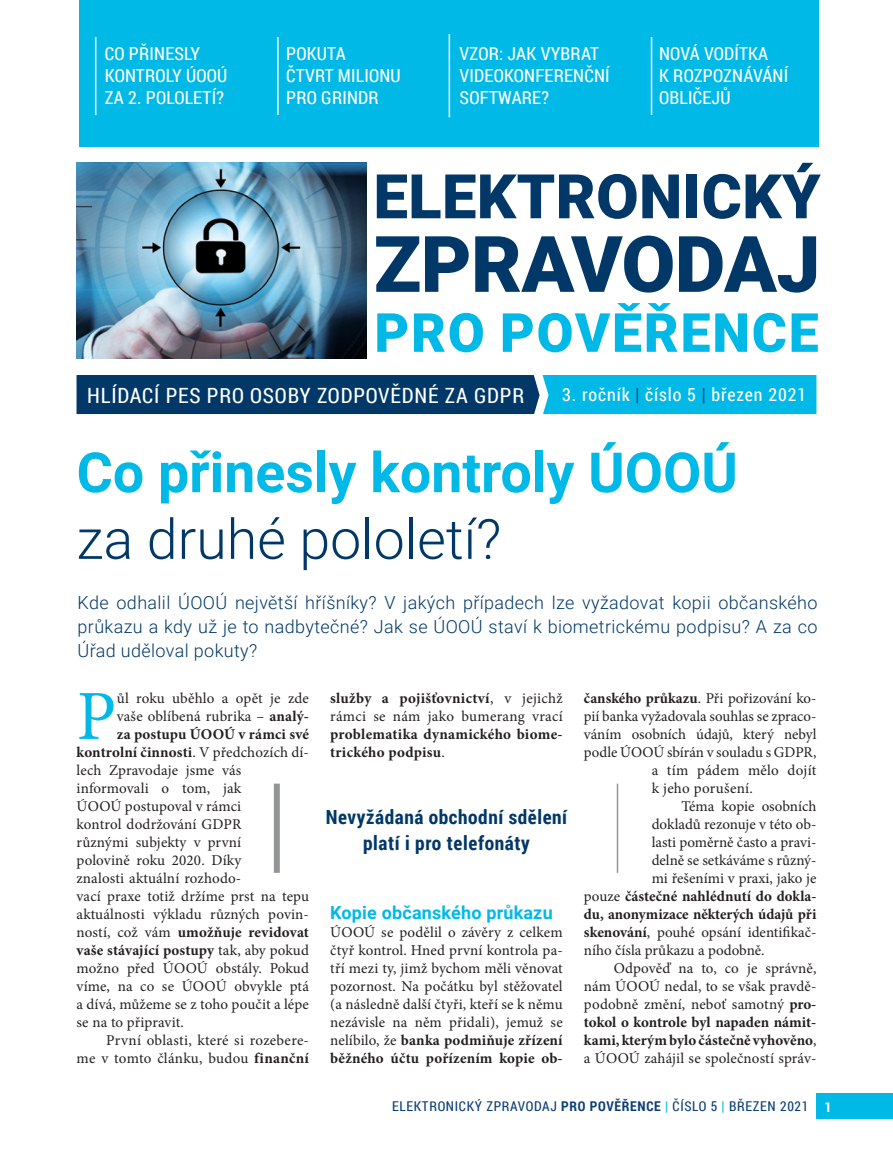
<style>
.page{position:relative;width:893px;height:1149px;background:#fff}
.page>*{position:absolute;margin:0;border:0;box-sizing:border-box;transform-origin:0 0}
.t1{font:900 78px "Roboto";letter-spacing:-.005em;color:#013867}
.text_neodsazeny{font:70.35px "Minion Pro";color:#00b9e7}
.t2{font:900 61.5px "Roboto";letter-spacing:.005em;color:#013867}
.titul{font:700 55.5px/66.6px "Roboto";color:#00b9e7}
.t3{font:900 54px "Roboto";letter-spacing:.035em;color:#00b9e7}
.t4{font:21px "Roboto Condensed";letter-spacing:.04em;color:#fff}
.upoutavka{font:700 19.5px/25.5px "Roboto Condensed";letter-spacing:.03em;color:#013867;text-align:center}
.t5{font:300 18px/24px "Roboto";letter-spacing:.02em;color:#013867;text-align:justify}
.t6{font:18px/21.6px "Roboto Condensed";letter-spacing:.01em;color:#fff}
.t7{font:18px "Roboto Condensed";letter-spacing:.05em;color:#fff}
.nadpis{font:700 18px "Roboto";letter-spacing:.01em;color:#00b9e7}
.text_neodsazeny-2{font:15px/18px "Minion Pro";letter-spacing:.01em;color:#231f20;text-align:justify}
.text{font:15px/18px "Minion Pro";color:#231f20;text-align:right}
.text-2{font:700 15px/18px "Minion Pro";letter-spacing:.01em;color:#231f20;text-align:justify}
.text_neodsazeny-3{font:700 15px "Minion Pro";letter-spacing:.01em;color:#231f20}
.t8{font:13.5px "Roboto Condensed";letter-spacing:.05em;color:#0b3e75}
.t9{font:700 13.5px "Roboto Condensed";color:#fff}
.s1{color:#0b3e75}
.s2{font-weight:300;color:#013867}
.s3{font-weight:700}
.s4{font-weight:400}
.s5{font-weight:700;color:#00b9e7}
</style>
<div class="page">
<div style="left:816px;top:1093px;width:77px;height:25px;background:#00b9e7"></div>
<img style="left:77px;top:162px;width:289px;height:196px">
<div style="left:79px;top:0;width:740px;height:147px;background:#00b9e7"></div>
<hr style="left:95px;top:37px;width:1px;height:78px;background:#fff">
<hr style="left:277px;top:37px;width:2px;height:78px;background:#fff">
<hr style="left:651px;top:37px;width:1px;height:78px;background:#fff">
<hr style="left:449px;top:34px;width:1px;height:83px;background:#fff">
<svg style="left:77px;top:375px;width:739px;height:39px;background:#036997"></svg>
<div style="left:274px;top:783px;width:6px;height:89px;background:#939598"></div>
<hr style="left:617px;top:783px;width:1px;height:89px;background:#939598">
<p class="t6" style="left:105px;top:42px;width:124px">CO PŘINESLY<br>KONTROLY ÚOOÚ<br>ZA 2. POLOLETÍ?</p>
<p class="t6" style="left:286px;top:42px;width:116px">POKUTA<br>ČTVRT MILIONU<br>PRO GRINDR</p>
<p class="t6" style="left:659px;top:42px;width:131px">NOVÁ VODÍTKA<br>K ROZPOZNÁVÁNÍ<br>OBLIČEJŮ</p>
<p class="t6" style="left:460px;top:42px;width:152px">VZOR: JAK VYBRAT<br>VIDEOKONFERENČNÍ<br>SOFTWARE?</p>
<p class="t2" style="left:373px;top:153px;width:449px">ELEKTRONICKÝ</p>
<p class="t1" style="left:374px;top:209px;width:448px">ZPRAVODAJ</p>
<p class="t3" style="left:374px;top:295px;width:446px">PRO POVĚŘENCE</p>
<p class="t4" style="left:87px;top:381px;width:439px">HLÍDACÍ PES PRO OSOBY ZODPOVĚDNÉ ZA GDPR</p>
<p class="t7" style="left:562px;top:382px;width:245px">3. ročník <span class="s1">|</span> číslo 5 <span class="s1">|</span> březen 2021</p>
<p class="titul" style="left:77px;top:437px;width:663px">Co přinesly kontroly ÚOOÚ <span class="s2">za druhé pololetí?</span></p>
<p class="t5" style="left:78px;top:589px;width:741px">Kde odhalil ÚOOÚ největší hříšníky? V jakých případech lze vyžadovat kopii občanského průkazu a kdy už je to nadbytečné? Jak se ÚOOÚ staví k biometrickému podpisu? A za co Úřad uděloval pokuty?</p>
<p class="text_neodsazeny" style="left:77px;top:669px;width:41px">P</p>
<p class="text_neodsazeny-2" style="left:117px;top:689px;width:194px">ůl roku uběhlo a opět je zde</p>
<p class="text_neodsazeny-2" style="left:117px;top:707px;width:194px">vaše oblíbená rubrika – <span class="s3">analý-</span></p>
<p class="text_neodsazeny-3" style="left:117px;top:723px;width:194px">za postupu ÚOOÚ v rámci své</p>
<p class="text_neodsazeny-3" style="left:77px;top:741px;width:234px">kontrolní činnosti<span class="s4">. V předchozích dí-</span></p>
<p class="text_neodsazeny-2" style="left:77px;top:761px;width:166px">lech Zpravodaje jsme vás</p>
<p class="text_neodsazeny-2" style="left:77px;top:779px;width:166px">informovali o tom, jak</p>
<p class="text_neodsazeny-2" style="left:77px;top:797px;width:166px">ÚOOÚ postupoval v rámci</p>
<p class="text_neodsazeny-2" style="left:77px;top:815px;width:166px">kontrol dodržování GDPR</p>
<p class="text_neodsazeny-2" style="left:77px;top:833px;width:166px">různými subjekty v první</p>
<p class="text_neodsazeny-2" style="left:77px;top:851px;width:166px">polovině roku 2020. Díky</p>
<p class="text_neodsazeny-2" style="left:77px;top:869px;width:166px">znalosti aktuální rozhodo-</p>
<p class="text_neodsazeny-2" style="left:77px;top:887px;width:234px">vací praxe totiž držíme prst na tepu</p>
<p class="text_neodsazeny-2" style="left:77px;top:905px;width:234px">aktuálnosti výkladu různých povin-</p>
<p class="text_neodsazeny-3" style="left:77px;top:921px;width:234px"><span class="s4">ností, což vám</span> umožňuje revidovat</p>
<p class="text_neodsazeny-3" style="left:77px;top:939px;width:234px">vaše stávající postupy <span class="s4">tak, aby pokud</span></p>
<p class="text_neodsazeny-2" style="left:77px;top:959px;width:234px">možno před ÚOOÚ obstály. Pokud</p>
<p class="text_neodsazeny-2" style="left:77px;top:977px;width:234px">víme, na co se ÚOOÚ obvykle ptá</p>
<p class="text_neodsazeny-2" style="left:77px;top:995px;width:234px">a dívá, můžeme se z toho poučit a lépe</p>
<p class="text_neodsazeny-2" style="left:77px;top:1013px;width:109px">se na to připravit.</p>
<p class="text" style="left:77px;top:1031px;width:234px">První oblasti, které si rozebere-<br>me v tomto článku, budou <span class="s3">finanční</span></p>
<p class="text-2" style="left:330px;top:688px;width:234px">služby a pojišťovnictví<span class="s4">, v jejichž rámci se nám jako bumerang vrací </span>problematika dynamického biome&shy;trického podpisu<span class="s4">.</span></p>
<p class="upoutavka" style="left:326px;top:803px;width:243px">Nevyžádaná obchodní sdělení platí i pro telefonáty</p>
<p class="nadpis" style="left:330px;top:899px;width:224px">Kopie občanského průkazu</p>
<p class="text_neodsazeny-2" style="left:330px;top:923px;width:234px">ÚOOÚ se podělil o závěry z celkem čtyř kontrol. Hned první kontrola pa&shy;tří mezi ty, jimž bychom měli věnovat pozornost. Na počátku byl stěžovatel (a následně další čtyři, kteří se k němu nezávisle na něm přidali), jemuž se nelíbilo, že <span class="s3">banka podmiňuje zřízení běžného účtu pořízením kopie ob-</span></p>
<p class="text_neodsazeny-2" style="left:584px;top:689px;width:234px"><span class="s3">čanského průkazu</span>. Při pořizování ko-</p>
<p class="text_neodsazeny-2" style="left:584px;top:707px;width:234px">pií banka vyžadovala souhlas se zpraco-</p>
<p class="text_neodsazeny-2" style="left:584px;top:725px;width:234px">váním osobních údajů, který nebyl</p>
<p class="text_neodsazeny-2" style="left:584px;top:743px;width:234px">podle ÚOOÚ sbírán v souladu s GDPR,</p>
<p class="text_neodsazeny-2" style="left:652px;top:761px;width:166px">a tím pádem mělo dojít</p>
<p class="text_neodsazeny-2" style="left:652px;top:779px;width:103px">k jeho porušení.</p>
<p class="text" style="left:681px;top:797px;width:137px">Téma kopie osobních</p>
<p class="text" style="left:652px;top:815px;width:166px">dokladů rezonuje v této ob-</p>
<p class="text" style="left:652px;top:833px;width:166px">lasti poměrně často a pravi-</p>
<p class="text" style="left:652px;top:851px;width:166px">delně se setkáváme s různý-</p>
<p class="text" style="left:652px;top:869px;width:166px">mi řešeními v praxi, jako je</p>
<p class="text-2" style="left:584px;top:886px;width:234px"><span class="s4">pouze</span> částečné nahlédnutí do dokla-</p>
<p class="text-2" style="left:584px;top:904px;width:234px">du, anonymizace některých údajů při</p>
<p class="text" style="left:584px;top:923px;width:234px"><span class="s3">skenování</span>, pouhé opsání identifikač-</p>
<p class="text" style="left:584px;top:941px;width:182px">ního čísla průkazu a podobně.</p>
<p class="text" style="left:584px;top:959px;width:234px;text-align:justify;text-indent:30px">Odpověď na to, co je správně, nám ÚOOÚ nedal, to se však pravdě&shy;podobně změní, neboť samotný <span class="s3">pro&shy;tokol o kontrole byl napaden námit&shy;kami, kterým bylo částečně vyhověno</span>, a ÚOOÚ zahájil se společností správ-</p>
<p class="t8" style="left:392px;top:1096px;width:418px">ELEKTRONICKÝ ZPRAVODAJ <span class="s3">PRO POVĚŘENCE</span> <span class="s5">|</span> ČÍSLO 5 <span class="s5">|</span> BŘEZEN 2021</p>
<p class="t9" style="left:825px;top:1097px;width:8px">1</p>
</div>
